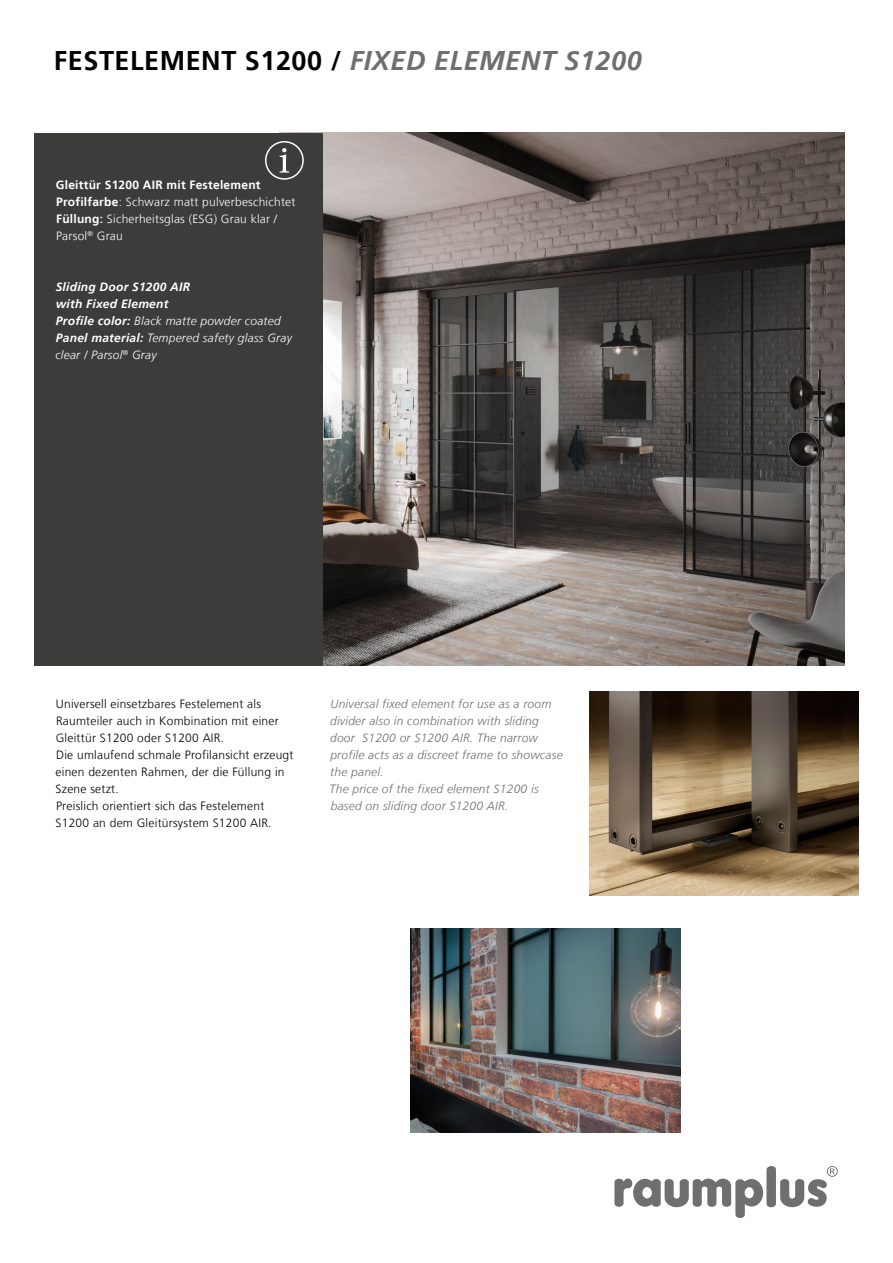
<style>
.page{position:relative;width:893px;height:1263px;background:#fff}
.page>*{position:absolute;margin:0;border:0;box-sizing:border-box;transform-origin:0 0}
.t1{font:700 27px "Frutiger LT";letter-spacing:.02em;color:#000}
.t2{font:300 12px/17px "Frutiger LT";letter-spacing:.02em;color:#000}
.t3{font:italic 300 12px/17px "Frutiger LT";letter-spacing:.02em;color:#706f6f}
.t4{font:italic 700 12px/17px "Frutiger LT";letter-spacing:.02em;color:#fff}
.t5{font:300 12px/17px "Frutiger LT";letter-spacing:.02em;color:#fff}
.s1{font-style:italic;color:#706f6f}
.s2{font-weight:700}
.s3{font-weight:300}
</style>
<div class="page">
<img style="left:322px;top:133px;width:523px;height:532px">
<img style="left:410px;top:928px;width:270px;height:205px">
<img style="left:589px;top:691px;width:270px;height:204px">
<svg style="left:614px;top:1166px;width:224px;height:52px"></svg>
<div style="left:34px;top:133px;width:288px;height:532px;background:#3c3c3b"></div>
<svg style="left:280px;top:148px;width:9px;height:25px"></svg>
<div style="left:265px;top:141px;width:39px;height:39px;border:1px solid #fff;border-radius:50%"></div>
<h1 class="t1" style="left:54px;top:45px;width:589px">FESTELEMENT S1200 / <span class="s1">FIXED ELEMENT S1200</span></h1>
<p class="t5" style="left:56px;top:177px;width:241px"><span class="s2">Gleittür S1200 AIR mit Festelement Profilfarbe</span>: Schwarz matt pulverbeschichtet <span class="s2">Füllung:</span> Sicherheitsglas (ESG) Grau klar / Parsol<sup>®</sup> Grau</p>
<p class="t4" style="left:55px;top:279px;width:238px">Sliding Door S1200 AIR<br>with Fixed Element<br>Profile color: <span class="s3">Black matte powder coated<br></span>Panel material: <span class="s3">Tempered safety glass Gray clear / Parsol</span><sup>®</sup> <span class="s3">Gray</span></p>
<p class="t2" style="left:56px;top:696px;width:239px">Universell einsetzbares Festelement als Raumteiler auch in Kombination mit einer Gleittür S1200 oder S1200 AIR.<br>Die umlaufend schmale Profilansicht erzeugt einen dezenten Rahmen, der die Füllung in Szene setzt.<br>Preislich orientiert sich das Festelement S1200 an dem Gleitürsystem S1200 AIR.</p>
<p class="t3" style="left:330px;top:695px;width:235px">Universal fixed element for use as a room divider also in combination with sliding door S1200 or S1200 AIR. The narrow profile acts as a discreet frame to showcase the panel.<br>The price of the fixed element S1200 is based on sliding door S1200 AIR.</p>
</div>
